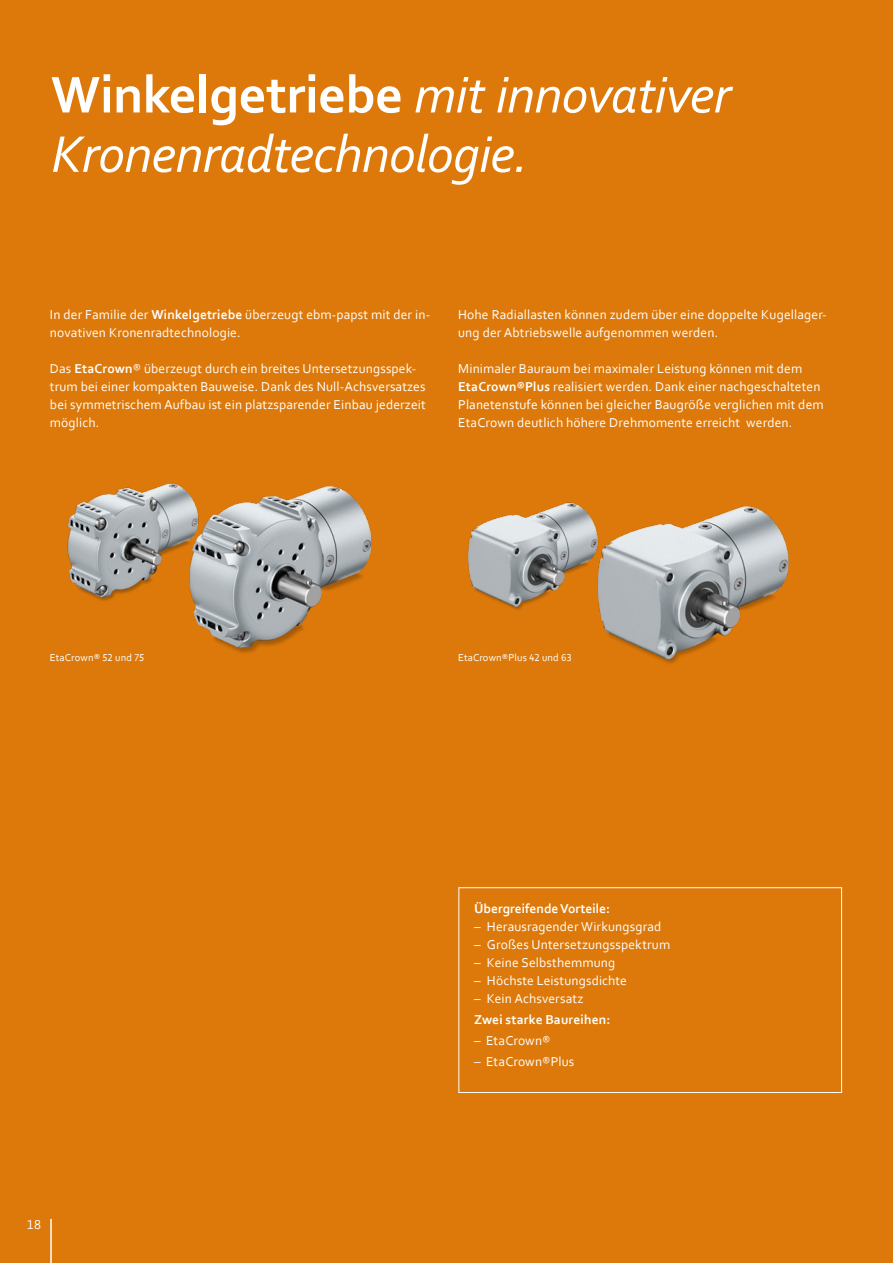
<style>
.page{position:relative;width:893px;height:1263px;background:#dd790a}
.page>*{position:absolute;margin:0;border:0;box-sizing:border-box;transform-origin:0 0}
.t1{font:italic 54px/59.4px "Corbel";letter-spacing:-.015em;color:#fff}
.t2{font:13.5px/18px "Corbel";letter-spacing:.01em;color:#fff}
.t3{font:700 13.5px "Corbel";color:#fff}
.t4{font:10.5px "Corbel";letter-spacing:.01em;color:#fff}
.s1{font-weight:700;font-style:normal}
.s2{font-weight:700}
</style>
<div class="page">
<div style="left:458px;top:887px;width:384px;height:206px;border:1px solid #fff"></div>
<img style="left:67px;top:487px;width:91px;height:114px">
<img style="left:158px;top:483px;width:214px;height:170px">
<img style="left:468px;top:505px;width:91px;height:105px">
<img style="left:559px;top:502px;width:230px;height:162px">
<hr style="left:50px;top:1219px;width:2px;height:44px;background:#fff">
<h1 class="t1" style="left:51px;top:63px;width:681px"><span class="s1">Winkelgetriebe</span> mit innovativer<br>Kronenradtechnologie.</h1>
<p class="t2" style="left:50px;top:305px;width:382px">In der Familie der <span class="s2">Winkelgetriebe</span> überzeugt ebm-papst mit der in&shy;novativen Kronenradtechnologie.</p>
<p class="t2" style="left:50px;top:359px;width:377px">Das <span class="s2">EtaCrown</span>® überzeugt durch ein breites Untersetzungsspek&shy;trum bei einer kompakten Bauweise. Dank des Null-Achsversatzes bei symmetrischem Aufbau ist ein platzsparender Einbau jederzeit möglich.</p>
<p class="t2" style="left:458px;top:305px;width:370px">Hohe Radiallasten können zudem über eine doppelte Kugellager&shy;ung der Abtriebswelle aufgenommen werden.</p>
<p class="t2" style="left:458px;top:359px;width:367px">Minimaler Bauraum bei maximaler Leistung können mit dem <span class="s2">EtaCrown®Plus</span> realisiert werden. Dank einer nachgeschalteten Planetenstufe können bei gleicher Baugröße verglichen mit dem EtaCrown deutlich höhere Drehmomente erreicht werden.</p>
<p class="t4" style="left:50px;top:651px;width:96px">EtaCrown® 52 und 75</p>
<p class="t4" style="left:458px;top:651px;width:115px">EtaCrown®Plus 42 und 63</p>
<p class="t2" style="left:27px;top:1215px;width:15px">18</p>
<p class="t3" style="left:474px;top:900px;width:137px">Übergreifende Vorteile:</p>
<p class="t2" style="left:474px;top:917px;width:189px">– Herausragender Wirkungsgrad</p>
<p class="t2" style="left:474px;top:935px;width:198px">– Großes Untersetzungsspektrum</p>
<p class="t2" style="left:474px;top:953px;width:143px">– Keine Selbsthemmung</p>
<p class="t2" style="left:474px;top:971px;width:154px">– Höchste Leistungsdichte</p>
<p class="t2" style="left:474px;top:989px;width:111px">– Kein Achsversatz</p>
<p class="t3" style="left:474px;top:1011px;width:138px">Zwei starke Baureihen:</p>
<p class="t2" style="left:474px;top:1031px;width:78px">– EtaCrown®</p>
<p class="t2" style="left:474px;top:1052px;width:102px">– EtaCrown®Plus</p>
</div>
